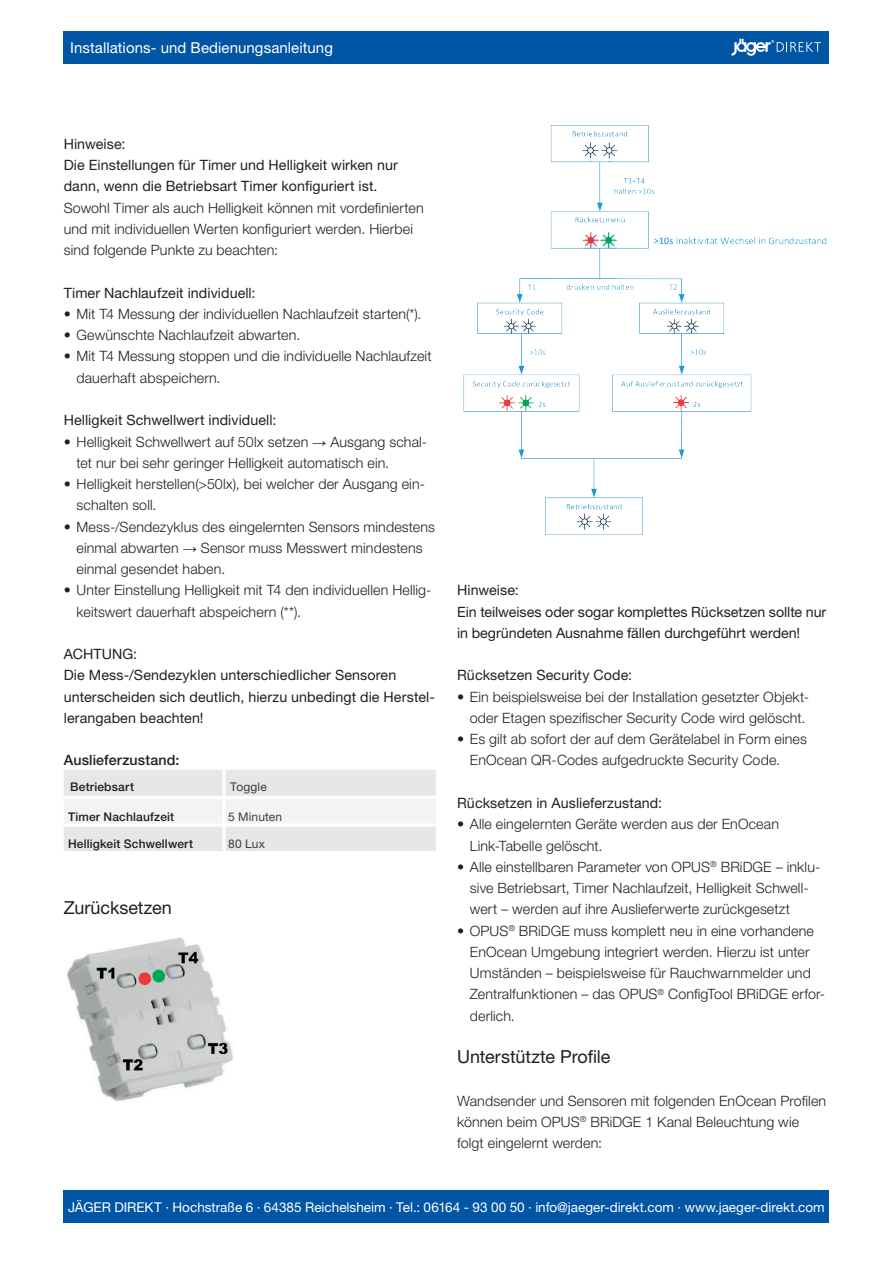
<style>
.page{position:relative;width:893px;height:1263px;background:#fff}
.page>*{position:absolute;margin:0;border:0;box-sizing:border-box;transform-origin:0 0}
.t1{font:18px "Helvetica Neue LT Pro";letter-spacing:-.005em;color:#231f20}
.t2{font:15px "Helvetica Neue LT Pro";letter-spacing:.005em;color:#fff}
.t3{font:300 14.25px/21.3px "Helvetica Neue LT Pro";letter-spacing:.01em;color:#231f20}
.t4{font:14.25px/21.3px "Helvetica Neue LT Pro";letter-spacing:.005em;color:#231f20}
.t5{font:500 14.25px "Helvetica Neue LT Pro";letter-spacing:.01em;color:#231f20}
.t6{font:13.5px "Helvetica Neue LT Pro";color:#fff}
.t7{font:500 12px "Helvetica Neue LT Pro";letter-spacing:.015em;color:#231f20}
.t8{font:12px "Helvetica Neue LT Pro";letter-spacing:.015em;color:#3e3e3f}
.s1{font-family:"Arial Narrow";font-weight:400}
</style>
<div class="page">
<div style="left:64px;top:1191px;width:765px;height:32px;background:#0155a5"></div>
<div style="left:64px;top:31px;width:765px;height:33px;background:#0155a5"></div>
<svg style="left:732px;top:39px;width:89px;height:17px"></svg>
<svg style="left:64px;top:770px;width:372px;height:81px"></svg>
<hr style="left:64px;top:796px;width:160px;height:3px;background:#fff">
<hr style="left:224px;top:796px;width:212px;height:3px;background:#fff">
<hr style="left:64px;top:823px;width:160px;height:3px;background:#fff">
<hr style="left:224px;top:823px;width:212px;height:3px;background:#fff">
<hr style="left:222px;top:770px;width:3px;height:26px;background:#fff">
<hr style="left:222px;top:799px;width:3px;height:24px;background:#fff">
<hr style="left:222px;top:826px;width:3px;height:25px;background:#fff">
<img style="left:67px;top:937px;width:166px;height:164px">
<img style="left:463px;top:125px;width:364px;height:410px">
<p class="t2" style="left:70px;top:38px;width:264px">Installations- und Bedienungsanleitung</p>
<p class="t4" style="left:64px;top:133px;width:336px">Hinweise:<br>Die Einstellungen für Timer und Helligkeit wirken nur dann, wenn die Betriebsart Timer konfiguriert ist.</p>
<p class="t3" style="left:64px;top:197px;width:361px">Sowohl Timer als auch Helligkeit können mit vordefinierten und mit individuellen Werten konfiguriert werden. Hierbei sind folgende Punkte zu beachten:</p>
<p class="t4" style="left:64px;top:282px;width:193px">Timer Nachlaufzeit individuell:</p>
<p class="t3" style="left:64px;top:303px;width:359px">• Mit T4 Messung der individuellen Nachlaufzeit starten(*).</p>
<p class="t3" style="left:64px;top:324px;width:238px">• Gewünschte Nachlaufzeit abwarten.</p>
<p class="t3" style="left:77px;top:345px;width:357px;text-indent:-13px">• Mit T4 Messung stoppen und die individuelle Nachlaufzeit dauerhaft abspeichern.</p>
<p class="t4" style="left:64px;top:409px;width:214px">Helligkeit Schwellwert individuell:</p>
<p class="t3" style="left:77px;top:430px;width:352px;text-indent:-13px">• Helligkeit Schwellwert auf 50lx setzen <span class="s1">→</span> Ausgang schal&shy;tet nur bei sehr geringer Helligkeit automatisch ein.</p>
<p class="t3" style="left:77px;top:473px;width:350px;text-indent:-13px">• Helligkeit herstellen(&gt;50lx), bei welcher der Ausgang ein&shy;schalten soll.</p>
<p class="t3" style="left:77px;top:516px;width:360px;text-indent:-13px">• Mess-/Sendezyklus des eingelernten Sensors mindestens einmal abwarten <span class="s1">→</span> Sensor muss Messwert mindestens einmal gesendet haben.</p>
<p class="t3" style="left:77px;top:579px;width:356px;text-indent:-13px">• Unter Einstellung Helligkeit mit T4 den individuellen Hellig&shy;keitswert dauerhaft abspeichern (**).</p>
<p class="t4" style="left:64px;top:643px;width:373px">ACHTUNG:<br>Die Mess-/Sendezyklen unterschiedlicher Sensoren unterscheiden sich deutlich, hierzu unbedingt die Herstel&shy;lerangaben beachten!</p>
<p class="t5" style="left:64px;top:752px;width:117px">Auslieferzustand:</p>
<p class="t7" style="left:70px;top:779px;width:65px">Betriebsart</p>
<p class="t8" style="left:230px;top:779px;width:38px">Toggle</p>
<p class="t7" style="left:68px;top:809px;width:108px">Timer Nachlaufzeit</p>
<p class="t8" style="left:228px;top:809px;width:56px">5 Minuten</p>
<p class="t7" style="left:68px;top:837px;width:127px">Helligkeit Schwellwert</p>
<p class="t8" style="left:228px;top:837px;width:38px">80 Lux</p>
<p class="t1" style="left:64px;top:897px;width:110px">Zurücksetzen</p>
<p class="t4" style="left:457px;top:579px;width:371px">Hinweise:<br>Ein teilweises oder sogar komplettes Rücksetzen sollte nur in begründeten Ausnahme fällen durchgeführt werden!</p>
<p class="t4" style="left:457px;top:664px;width:177px">Rücksetzen Security Code:</p>
<p class="t3" style="left:457px;top:686px;width:354px;text-align:right">• Ein beispielsweise bei der Installation gesetzter Objekt&shy;oder Etagen spezifischer Security Code wird gelöscht.</p>
<p class="t3" style="left:470px;top:728px;width:339px;text-indent:-13px">• Es gilt ab sofort der auf dem Gerätelabel in Form eines<br>EnOcean QR-Codes aufgedruckte Security Code.</p>
<p class="t4" style="left:457px;top:792px;width:206px">Rücksetzen in Auslieferzustand:</p>
<p class="t3" style="left:470px;top:813px;width:311px;text-indent:-13px">• Alle eingelernten Geräte werden aus der EnOcean<br>Link-Tabelle gelöscht.</p>
<p class="t3" style="left:470px;top:856px;width:352px;text-indent:-13px">• Alle einstellbaren Parameter von OPUS<sup>®</sup> BRiDGE – inklu&shy;sive Betriebsart, Timer Nachlaufzeit, Helligkeit Schwell&shy;wert – werden auf ihre Auslieferwerte zurückgesetzt</p>
<p class="t3" style="left:470px;top:919px;width:357px;text-indent:-13px">• OPUS<sup>®</sup> BRiDGE muss komplett neu in eine vorhandene EnOcean Umgebung integriert werden. Hierzu ist unter Umständen – beispielsweise für Rauchwarnmelder und Zentralfunktionen – das OPUS<sup>®</sup> ConfigTool BRiDGE erfor&shy;derlich.</p>
<p class="t1" style="left:457px;top:1045px;width:155px">Unterstützte Profile</p>
<p class="t3" style="left:457px;top:1089px;width:371px">Wandsender und Sensoren mit folgenden EnOcean Profilen können beim OPUS<sup>®</sup> BRiDGE 1 Kanal Beleuchtung wie folgt eingelernt werden:</p>
<p class="t6" style="left:68px;top:1199px;width:758px">JÄGER DIREKT · Hochstraße 6 · 64385 Reichelsheim · Tel.: 06164 - 93 00 50 · info@jaeger-direkt.com · www.jaeger-direkt.com</p>
</div>
